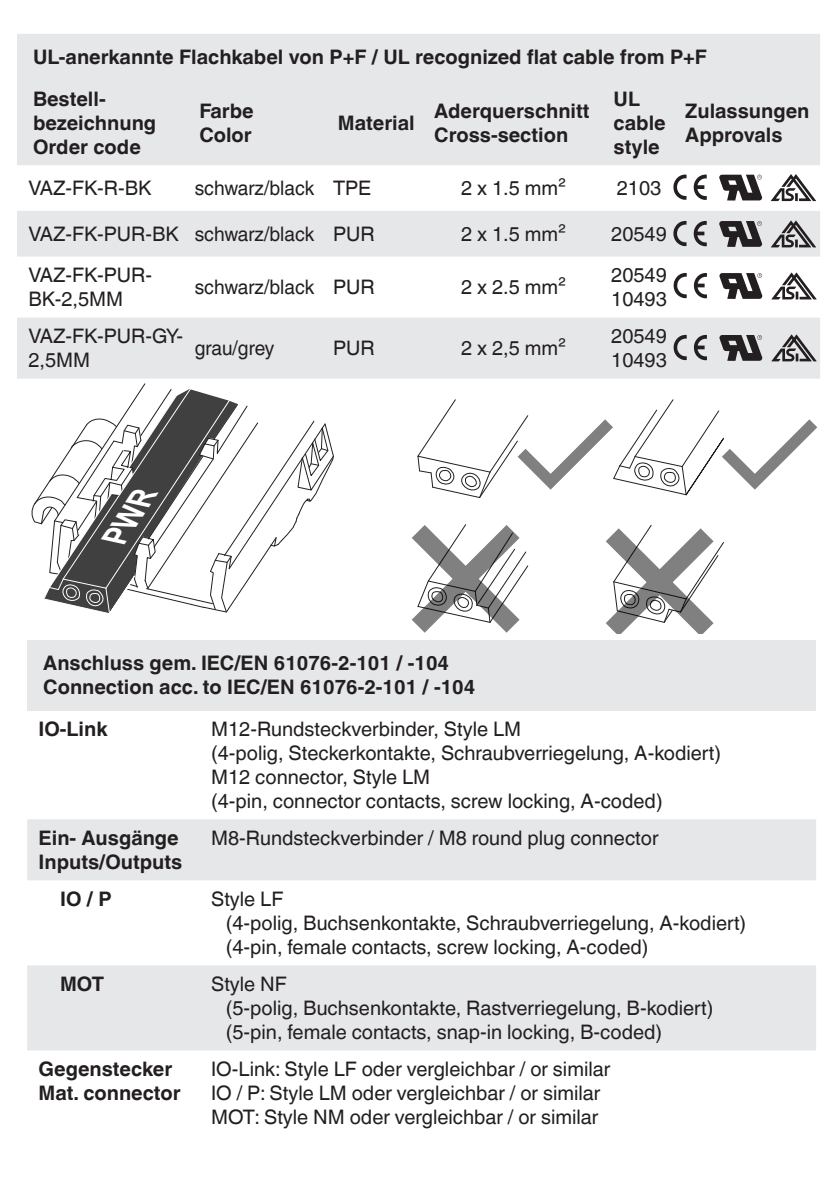
<style>
.page{position:relative;width:840px;height:1191px;background:#fff}
.page>*{position:absolute;margin:0;border:0;box-sizing:border-box;transform-origin:0 0}
.t1{font:20px/24px "Helvetica World";color:#231f20}
.t2{font:700 20px/24px "Helvetica World";color:#231f20}
.t3{font:20px "Helvetica World";color:#231f20;scale:.96 1}
</style>
<div class="page">
<div style="left:17px;top:34px;width:802px;height:131px;background:#e6e7e9"></div>
<svg style="left:17px;top:211px;width:802px;height:168px;fill:#e6e7e9"></svg>
<svg style="left:770px;top:220px;width:45px;height:27px"></svg>
<svg style="left:718px;top:221px;width:43px;height:26px"></svg>
<svg style="left:693px;top:221px;width:13px;height:25px"></svg>
<svg style="left:673px;top:221px;width:13px;height:25px"></svg>
<svg style="left:771px;top:174px;width:44px;height:27px"></svg>
<svg style="left:719px;top:175px;width:42px;height:25px"></svg>
<svg style="left:693px;top:175px;width:13px;height:25px"></svg>
<svg style="left:673px;top:175px;width:13px;height:25px"></svg>
<div style="left:27px;top:640px;width:788px;height:70px;background:#e6e7e9"></div>
<svg style="left:27px;top:819px;width:788px;height:231px;fill:#e6e7e9"></svg>
<svg style="left:411px;top:524px;width:117px;height:108px"></svg>
<svg style="left:606px;top:525px;width:118px;height:108px"></svg>
<svg style="left:417px;top:399px;width:399px;height:99px"></svg>
<svg style="left:770px;top:272px;width:46px;height:27px"></svg>
<svg style="left:719px;top:273px;width:42px;height:26px"></svg>
<svg style="left:693px;top:273px;width:13px;height:25px"></svg>
<svg style="left:673px;top:273px;width:13px;height:25px"></svg>
<svg style="left:770px;top:334px;width:46px;height:27px"></svg>
<svg style="left:719px;top:335px;width:42px;height:26px"></svg>
<svg style="left:693px;top:335px;width:13px;height:25px"></svg>
<svg style="left:673px;top:335px;width:13px;height:25px"></svg>
<svg style="left:31px;top:383px;width:303px;height:230px"></svg>
<p class="t2" style="left:33px;top:45px;width:675px">UL-anerkannte Flachkabel von P+F / UL recognized flat cable from P+F</p>
<p class="t2" style="left:33px;top:87px;width:125px">Bestell&shy;bezeichnung</p>
<p class="t2" style="left:33px;top:135px;width:109px">Order code</p>
<p class="t2" style="left:434px;top:99px;width:157px">Aderquerschnitt<br>Cross-section</p>
<p class="t2" style="left:613px;top:87px;width:54px">UL cable style</p>
<p class="t2" style="left:199px;top:99px;width:56px">Farbe</p>
<p class="t2" style="left:199px;top:123px;width:54px">Color</p>
<p class="t2" style="left:684px;top:99px;width:126px">Zulassungen</p>
<p class="t2" style="left:684px;top:123px;width:99px">Approvals</p>
<p class="t2" style="left:337px;top:111px;width:78px">Material</p>
<p class="t1" style="left:28px;top:176px;width:125px">VAZ-FK-R-BK</p>
<p class="t3" style="left:194px;top:177px;width:126px">schwarz/black</p>
<p class="t1" style="left:333px;top:176px;width:40px">TPE</p>
<p class="t1" style="left:461px;top:176px;width:106px">2 x 1.5 mm²</p>
<p class="t1" style="left:616px;top:176px;width:46px">2103</p>
<p class="t1" style="left:28px;top:222px;width:152px">VAZ-FK-PUR-BK</p>
<p class="t3" style="left:194px;top:222px;width:126px">schwarz/black</p>
<p class="t1" style="left:333px;top:222px;width:43px">PUR</p>
<p class="t1" style="left:461px;top:222px;width:106px">2 x 1.5 mm²</p>
<p class="t1" style="left:611px;top:222px;width:57px">20549</p>
<p class="t1" style="left:28px;top:263px;width:125px">VAZ-FK-PUR-<br>BK-2,5MM</p>
<p class="t3" style="left:194px;top:276px;width:126px">schwarz/black</p>
<p class="t1" style="left:333px;top:275px;width:43px">PUR</p>
<p class="t1" style="left:461px;top:275px;width:106px">2 x 2.5 mm²</p>
<p class="t1" style="left:611px;top:263px;width:57px">20549<br>10493</p>
<p class="t1" style="left:28px;top:324px;width:156px">VAZ-FK-PUR-GY-<br>2,5MM</p>
<p class="t3" style="left:194px;top:337px;width:85px">grau/grey</p>
<p class="t1" style="left:333px;top:336px;width:43px">PUR</p>
<p class="t1" style="left:461px;top:336px;width:106px">2 x 2,5 mm²</p>
<p class="t1" style="left:611px;top:324px;width:57px">20549<br>10493</p>
<p class="t2" style="left:43px;top:651px;width:433px">Anschluss gem. IEC/EN 61076-2-101 / -104<br>Connection acc. to IEC/EN 61076-2-101 / -104</p>
<p class="t2" style="left:39px;top:717px;width:70px">IO-Link</p>
<p class="t1" style="left:211px;top:717px;width:511px">M12-Rundsteckverbinder, Style LM<br>(4-polig, Steckerkontakte, Schraubverriegelung, A-kodiert)</p>
<p class="t1" style="left:211px;top:765px;width:453px">M12 connector, Style LM<br>(4-pin, connector contacts, screw locking, A-coded)</p>
<p class="t2" style="left:39px;top:826px;width:142px">Ein- Ausgänge</p>
<p class="t2" style="left:39px;top:850px;width:145px">Inputs/Outputs</p>
<p class="t1" style="left:211px;top:826px;width:448px">M8-Rundsteckverbinder / M8 round plug connector</p>
<p class="t2" style="left:60px;top:887px;width:53px">IO / P</p>
<p class="t1" style="left:211px;top:887px;width:74px">Style LF</p>
<p class="t1" style="left:226px;top:911px;width:521px">(4-polig, Buchsenkontakte, Schraubverriegelung, A-kodiert)</p>
<p class="t1" style="left:226px;top:935px;width:424px">(4-pin, female contacts, screw locking, A-coded)</p>
<p class="t2" style="left:60px;top:972px;width:45px">MOT</p>
<p class="t1" style="left:211px;top:972px;width:77px">Style NF</p>
<p class="t1" style="left:226px;top:996px;width:489px">(5-polig, Buchsenkontakte, Rastverriegelung, B-kodiert)</p>
<p class="t1" style="left:226px;top:1020px;width:438px">(5-pin, female contacts, snap-in locking, B-coded)</p>
<p class="t2" style="left:39px;top:1057px;width:135px">Gegenstecker</p>
<p class="t2" style="left:39px;top:1081px;width:144px">Mat. connector</p>
<p class="t1" style="left:211px;top:1057px;width:400px">IO-Link: Style LF oder vergleichbar / or similar</p>
<p class="t1" style="left:211px;top:1081px;width:390px">IO / P: Style LM oder vergleichbar / or similar</p>
<p class="t1" style="left:211px;top:1105px;width:388px">MOT: Style NM oder vergleichbar / or similar</p>
</div>
